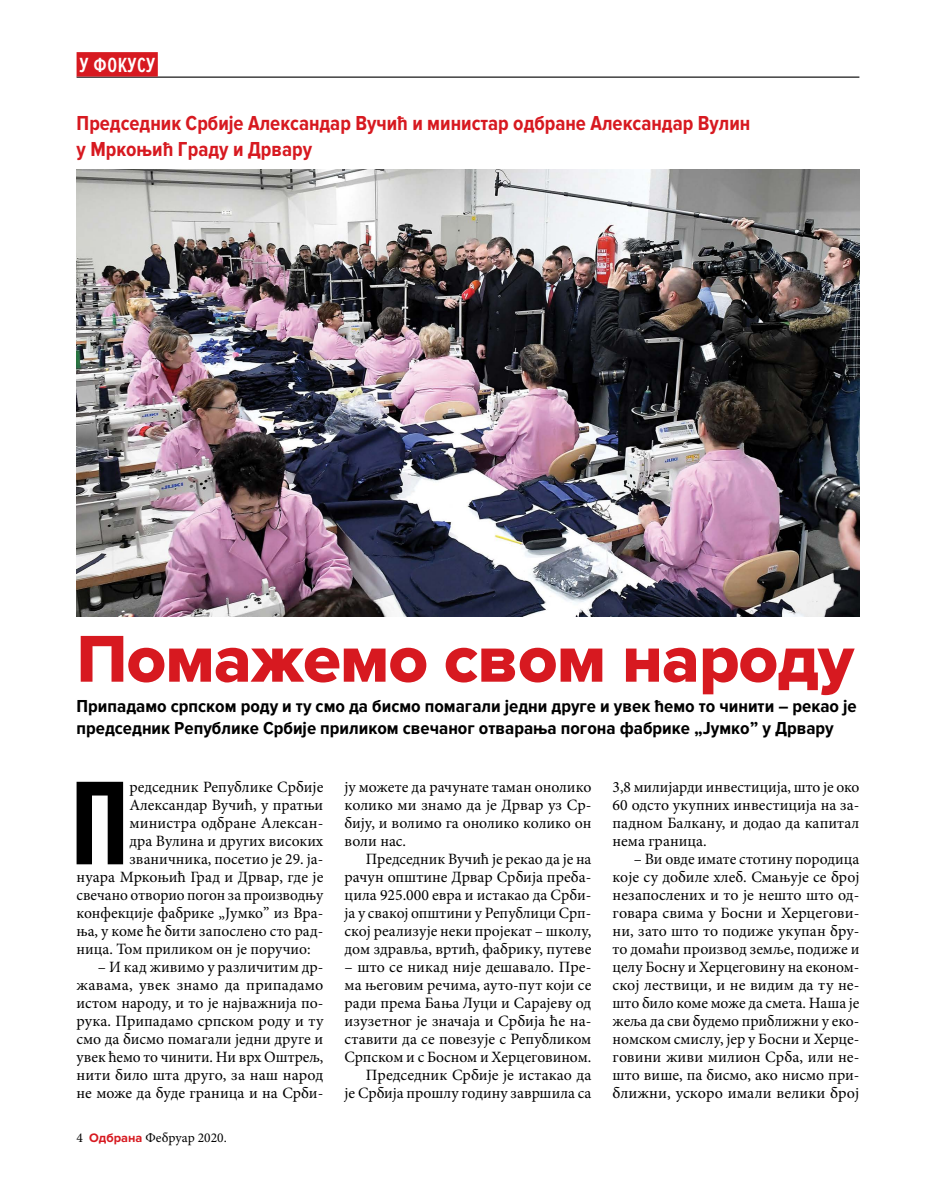
<style>
.page{position:relative;width:936px;height:1191px;background:#fff}
.page>*{position:absolute;margin:0;border:0;box-sizing:border-box;transform-origin:0 0}
.t1{font:700 123.75px "Proxima Nova Ex Cn";color:#000}
.t2{font:68.55px "Proxima Nova Extrabld";letter-spacing:-.01em;color:#d71920}
.t3{font:600 21.3px "Proxima Nova Ex Cn";letter-spacing:.03em;color:#fff}
.t4{font:700 21px/25.2px "Proxima Nova Cond";color:#d71920}
.t5{font:700 18px/22.5px "Proxima Nova Cond";color:#000;scale:1.07 1}
.t6{font:15.75px/18px "Minion Pro";color:#000;text-align:justify}
.t7{font:13.5px "Minion Pro";color:#000}
.s1{font-family:"Proxima Nova";font-weight:700;font-size:12.75px;color:#d71920}
</style>
<div class="page">
<hr style="left:77px;top:77px;width:782px;height:1px;background:#000">
<div style="left:77px;top:52px;width:81px;height:25px;background:#d71920"></div>
<img style="left:77px;top:169px;width:782px;height:448px">
<h3 class="t3" style="left:80px;top:53px;width:77px">У ФОКУСУ</h3>
<h3 class="t4" style="left:77px;top:111px;width:675px">Председник Србије Александар Вучић и министар одбране Александар Вулин у Мркоњић Граду и Дрвару</h3>
<h2 class="t2" style="left:77px;top:619px;width:778px">Помажемо свом народу</h2>
<p class="t5" style="left:77px;top:695px;width:730px">Припадамо српском роду и ту смо да бисмо помагали једни друге и увек ћемо то чинити – рекао је председник Републике Србије приликом свечаног отварања погона фабрике „Јумко” у Дрвару</p>
<h1 class="t1" style="left:70px;top:754px;width:61px">П</h1>
<p class="t6" style="left:129px;top:778px;width:195px">редседник Републике Србије</p>
<p class="t6" style="left:129px;top:796px;width:195px">Александар Вучић, у пратњи</p>
<p class="t6" style="left:129px;top:814px;width:195px">министра одбране Алексан-</p>
<p class="t6" style="left:129px;top:832px;width:195px">дра Вулина и других високих</p>
<p class="t6" style="left:129px;top:850px;width:195px">званичника, посетио је 29. ја-</p>
<p class="t6" style="left:77px;top:868px;width:248px">нуара Мркоњић Град и Дрвар, где је</p>
<p class="t6" style="left:77px;top:886px;width:248px">свечано отворио погон за производњу</p>
<p class="t6" style="left:77px;top:904px;width:248px">конфекције фабрике „Јумко” из Вра-</p>
<p class="t6" style="left:77px;top:922px;width:248px">ња, у коме ће бити запослено сто рад-</p>
<p class="t6" style="left:77px;top:940px;width:235px">ница. Том приликом он је поручио:</p>
<p class="t6" style="left:77px;top:958px;width:248px;text-indent:21px">– И кад живимо у различитим др&shy;жавама, увек знамо да припадамо истом народу, и то је најважнија по&shy;рука. Припадамо српском роду и ту смо да бисмо помагали једни друге и увек ћемо то чинити. Ни врх Оштрељ, нити било шта друго, за наш народ не може да буде граница и на Срби-</p>
<p class="t7" style="left:77px;top:1129px;width:152px">4 <span class="s1">Одбрана</span> Фебруар 2020.</p>
<p class="t6" style="left:344px;top:778px;width:248px">ју можете да рачунате таман онолико колико ми знамо да је Дрвар уз Ср&shy;бију, и волимо га онолико колико он воли нас.</p>
<p class="t6" style="left:344px;top:850px;width:248px;text-indent:21px">Председник Вучић је рекао да је на рачун општине Дрвар Србија преба&shy;цила 925.000 евра и истакао да Срби&shy;ја у свакој општини у Републици Срп&shy;ској реализује неки пројекат – школу, дом здравља, вртић, фабрику, путеве</p>
<p class="t6" style="left:344px;top:958px;width:248px;text-align:right">– што се никад није дешавало. Пре&shy;ма његовим речима, ауто-пут који се ради према Бања Луци и Сарајеву од изузетног је значаја и Србија ће на&shy;ставити да се повезује с Републиком Српском и с Босном и Херцеговином.<br>Председник Србије је истакао да<br>је Србија прошлу годину завршила са</p>
<p class="t6" style="left:612px;top:778px;width:248px">3,8 милијарди инвестиција, што је око 60 одсто укупних инвестиција на за&shy;падном Балкану, и додао да капитал нема граница.</p>
<p class="t6" style="left:612px;top:850px;width:248px;text-indent:21px">– Ви овде имате стотину породица које су добиле хлеб. Смањује се број незапослених и то је нешто што од&shy;говара свима у Босни и Херцегови&shy;ни, зато што то подиже укупан бру&shy;то домаћи производ земље, подиже и целу Босну и Херцеговину на економ&shy;ској лествици, и не видим да ту не&shy;што било коме може да смета. Наша је жеља да сви будемо приближни у еко&shy;номском смислу, јер у Босни и Херце&shy;говини живи милион Срба, или не&shy;што више, па бисмо, ако нисмо при&shy;ближни, ускоро имали велики број</p>
</div>
